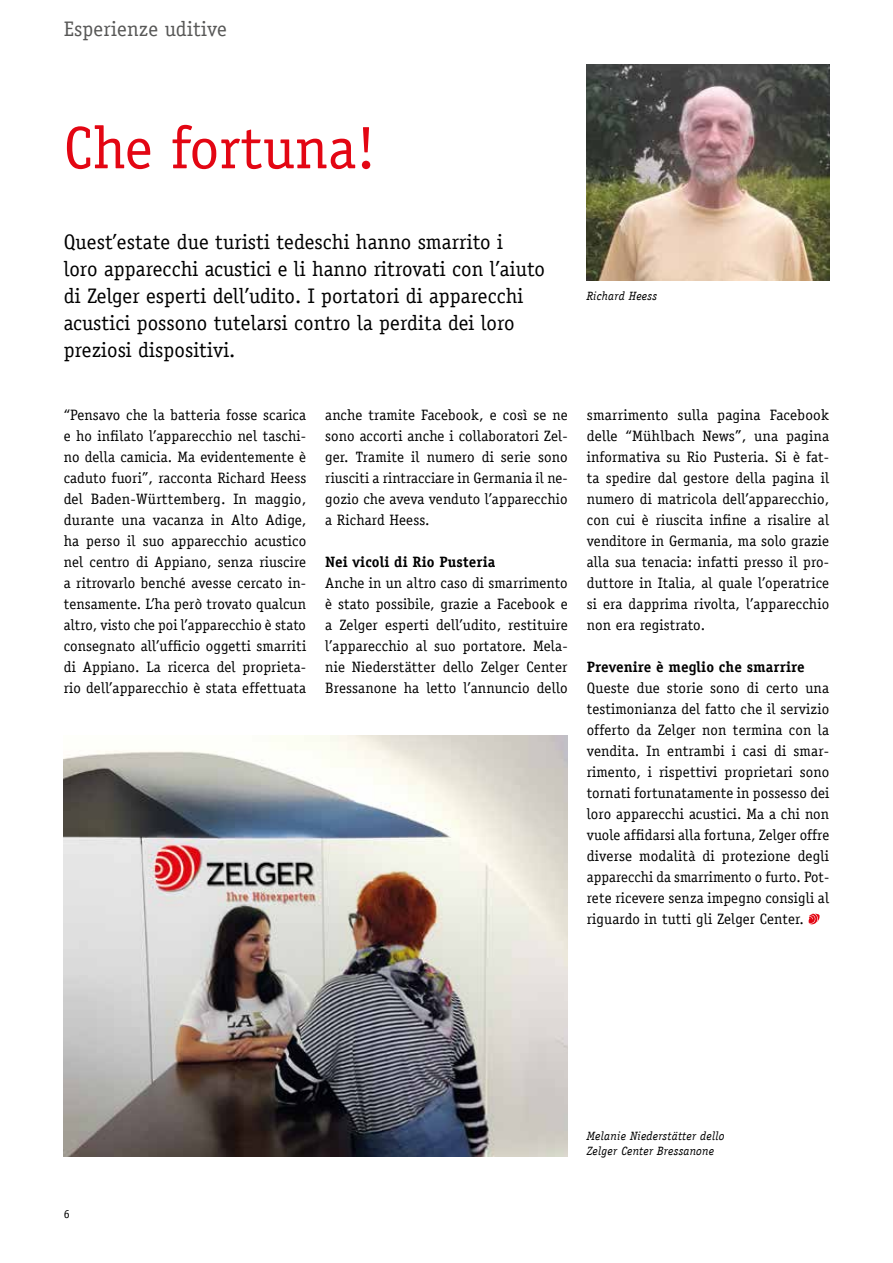
<style>
.page{position:relative;width:893px;height:1263px;background:#fff}
.page>*{position:absolute;margin:0;border:0;box-sizing:border-box;transform-origin:0 0}
.t1{font:60px "Officina Serif";color:#e30613}
.t2{font:21px/27px "Officina Serif";letter-spacing:.005em;color:#000}
.t3{font:21px "Officina Serif";letter-spacing:.01em;color:#575756}
.t4{font:15px/21px "Officina Serif";letter-spacing:.01em;color:#000;text-align:justify}
.t5{font:700 15px "Officina Serif";letter-spacing:.01em;color:#000}
.t6{font:italic 12px/15px "Officina Serif";letter-spacing:.02em;color:#000}
.t7{font:12px "Officina Serif";color:#000}
</style>
<div class="page">
<svg style="left:809px;top:914px;width:11px;height:10px"></svg>
<img style="left:587px;top:65px;width:242px;height:216px">
<img style="left:64px;top:735px;width:504px;height:422px">
<h2 class="t3" style="left:64px;top:16px;width:165px">Esperienze uditive</h2>
<h1 class="t1" style="left:64px;top:113px;width:314px">Che fortuna!</h1>
<p class="t2" style="left:64px;top:229px;width:483px">Quest’estate due turisti tedeschi hanno smarrito i<br>loro apparecchi acustici e li hanno ritrovati con l’aiuto di Zelger esperti dell’udito. I portatori di apparecchi acustici possono tutelarsi contro la perdita dei loro preziosi dispositivi.</p>
<p class="t6" style="left:587px;top:289px;width:72px">Richard Heess</p>
<p class="t4" style="left:64px;top:405px;width:244px">“Pensavo che la batteria fosse scarica e ho infilato l’apparecchio nel taschi&shy;no della camicia. Ma evidentemente è caduto fuori”, racconta Richard Heess del Baden-Württemberg. In maggio, durante una vacanza in Alto Adige, ha perso il suo apparecchio acustico nel centro di Appiano, senza riuscire a ritrovarlo benché avesse cercato in&shy;tensamente. L’ha però trovato qualcun altro, visto che poi l’apparecchio è stato consegnato all’ufficio oggetti smarriti di Appiano. La ricerca del proprieta&shy;rio dell’apparecchio è stata effettuata</p>
<p class="t4" style="left:325px;top:405px;width:244px">anche tramite Facebook, e così se ne sono accorti anche i collaboratori Zel&shy;ger. Tramite il numero di serie sono riusciti a rintracciare in Germania il ne&shy;gozio che aveva venduto l’apparecchio a Richard Heess.</p>
<p class="t5" style="left:325px;top:553px;width:172px">Nei vicoli di Rio Pusteria</p>
<p class="t4" style="left:325px;top:573px;width:244px">Anche in un altro caso di smarrimento è stato possibile, grazie a Facebook e a Zelger esperti dell’udito, restituire l’apparecchio al suo portatore. Mela&shy;nie Niederstätter dello Zelger Center Bressanone ha letto l’annuncio dello</p>
<p class="t4" style="left:587px;top:405px;width:244px">smarrimento sulla pagina Facebook delle “Mühlbach News”, una pagina informativa su Rio Pusteria. Si è fat&shy;ta spedire dal gestore della pagina il numero di matricola dell’apparecchio, con cui è riuscita infine a risalire al venditore in Germania, ma solo grazie alla sua tenacia: infatti presso il pro&shy;duttore in Italia, al quale l’operatrice si era dapprima rivolta, l’apparecchio non era registrato.</p>
<p class="t5" style="left:587px;top:658px;width:219px">Prevenire è meglio che smarrire</p>
<p class="t4" style="left:587px;top:678px;width:244px">Queste due storie sono di certo una testimonianza del fatto che il servizio offerto da Zelger non termina con la vendita. In entrambi i casi di smar&shy;rimento, i rispettivi proprietari sono tornati fortunatamente in possesso dei loro apparecchi acustici. Ma a chi non vuole affidarsi alla fortuna, Zelger offre diverse modalità di protezione degli apparecchi da smarrimento o furto. Pot&shy;rete ricevere senza impegno consigli al riguardo in tutti gli Zelger Center.</p>
<p class="t7" style="left:64px;top:1207px;width:7px">6</p>
<p class="t6" style="left:587px;top:1129px;width:139px">Melanie Niederstätter dello<br>Zelger Center Bressanone</p>
</div>
